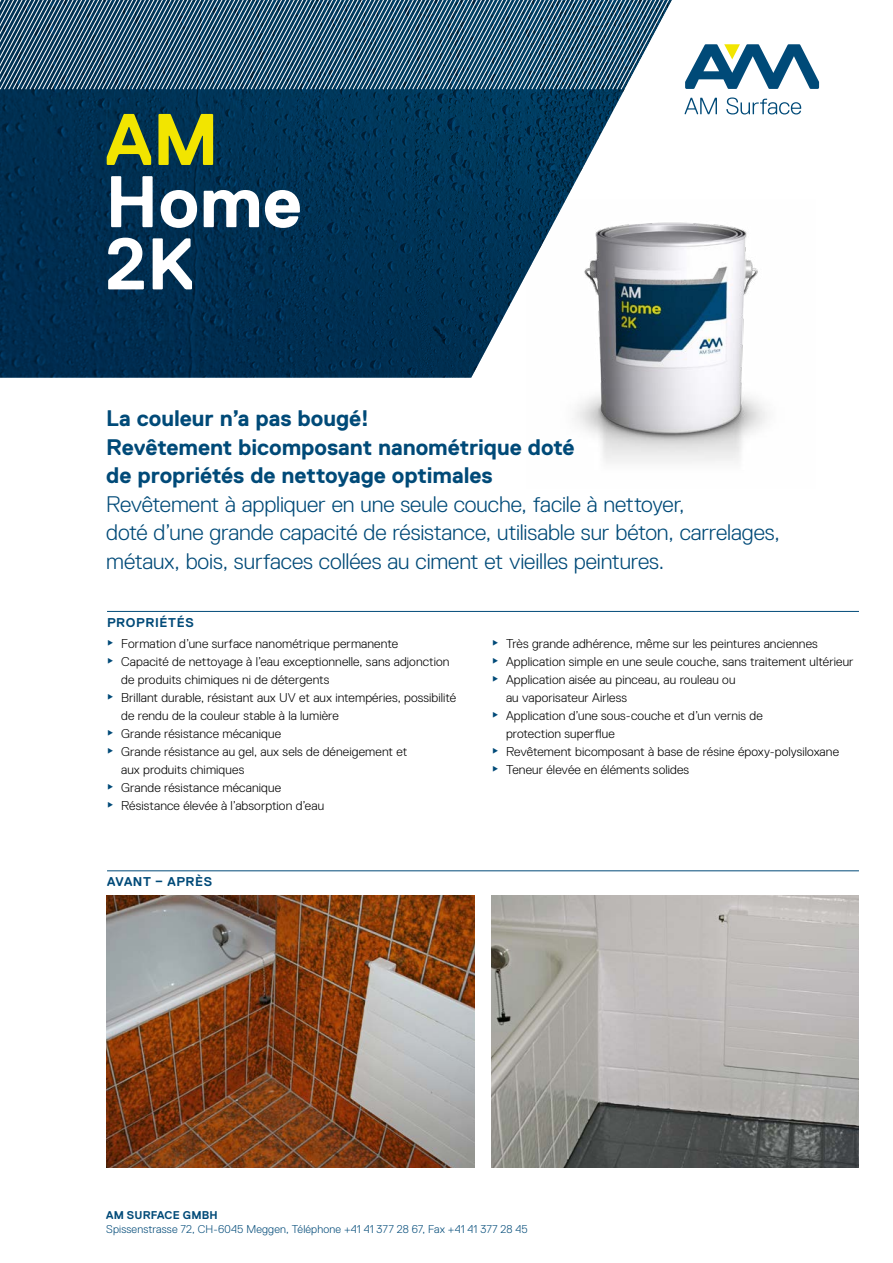
<style>
.page{position:relative;width:893px;height:1263px;background:#fff}
.page>*{position:absolute;margin:0;border:0;box-sizing:border-box;transform-origin:0 0}
.t1{font:700 72.9px/62.2px "Replica";color:#fff}
.t2{font:700 72.9px "Replica";color:#f2e500}
.t3{font:300 22.5px/28.5px "Replica";letter-spacing:-.005em;color:#004a78}
.t4{font:700 22.5px/28.5px "Replica";letter-spacing:-.005em;color:#004a78}
.t5{font:300 12.75px/18px "Replica";letter-spacing:.01em;color:#000}
.Untertitel{font:700 12.75px "Replica";letter-spacing:.045em;color:#004a78}
.t6{font:300 11.25px "Replica";letter-spacing:.015em;color:#004a78}
.t7{font:700 11.25px "Replica";letter-spacing:.015em;color:#004a78}
</style>
<div class="page">
<svg style="left:0;top:89px;width:802px;height:289px;background:#214b69"></svg>
<svg style="left:0;top:0;width:191px;height:89px;background:#446881"></svg>
<svg style="left:191px;top:0;width:629px;height:89px"></svg>
<svg style="left:685px;top:98px;width:32px;height:16px"></svg>
<svg style="left:726px;top:97px;width:75px;height:17px"></svg>
<svg style="left:685px;top:44px;width:134px;height:45px"></svg>
<img style="left:526px;top:199px;width:276px;height:264px">
<img style="left:106px;top:895px;width:368px;height:272px">
<img style="left:491px;top:895px;width:368px;height:272px">
<hr style="left:107px;top:870px;width:752px;height:1px;background:#004a78">
<hr style="left:107px;top:611px;width:752px;height:1px;background:#004a78">
<h1 class="t2" style="left:105px;top:99px;width:115px">AM</h1>
<h1 class="t1" style="left:105px;top:171px;width:198px">Home<br>2K</h1>
<p class="t4" style="left:106px;top:404px;width:470px">La couleur n’a pas bougé!<br>Revêtement bicomposant nanométrique doté de propriétés de nettoyage optimales</p>
<p class="t3" style="left:106px;top:489px;width:675px">Revêtement à appliquer en une seule couche, facile à nettoyer,<br>doté d’une grande capacité de résistance, utilisable sur béton, carrelages, métaux, bois, surfaces collées au ciment et vieilles peintures.</p>
<p class="Untertitel" style="left:107px;top:615px;width:88px">PROPRIÉTÉS</p>
<p class="t5" style="left:121px;top:634px;width:278px">Formation d’une surface nanométrique permanente</p>
<p class="t5" style="left:121px;top:652px;width:330px">Capacité de nettoyage à l’eau exceptionnelle, sans adjonction de produits chimiques ni de détergents</p>
<p class="t5" style="left:121px;top:688px;width:337px">Brillant durable, résistant aux UV et aux intempéries, possibilité de rendu de la couleur stable à la lumière</p>
<p class="t5" style="left:121px;top:724px;width:161px">Grande résistance mécanique</p>
<p class="t5" style="left:121px;top:742px;width:288px">Grande résistance au gel, aux sels de déneigement et aux produits chimiques</p>
<p class="t5" style="left:121px;top:778px;width:161px">Grande résistance mécanique</p>
<p class="t5" style="left:121px;top:796px;width:205px">Résistance élevée à l’absorption d’eau</p>
<p class="Untertitel" style="left:107px;top:875px;width:107px">AVANT – APRÈS</p>
<p class="t5" style="left:506px;top:634px;width:313px">Très grande adhérence, même sur les peintures anciennes</p>
<p class="t5" style="left:506px;top:652px;width:349px">Application simple en une seule couche, sans traitement ultérieur</p>
<p class="t5" style="left:506px;top:670px;width:231px">Application aisée au pinceau, au rouleau ou au vaporisateur Airless</p>
<p class="t5" style="left:506px;top:706px;width:258px">Application d’une sous-couche et d’un vernis de protection superflue</p>
<p class="t5" style="left:506px;top:742px;width:335px">Revêtement bicomposant à base de résine époxy-polysiloxane</p>
<p class="t5" style="left:506px;top:760px;width:185px">Teneur élevée en éléments solides</p>
<p class="t7" style="left:106px;top:1208px;width:113px">AM SURFACE GMBH</p>
<p class="t6" style="left:106px;top:1223px;width:423px">Spissenstrasse 72, CH-6045 Meggen, Téléphone +41 41 377 28 67, Fax +41 41 377 28 45</p>
</div>
